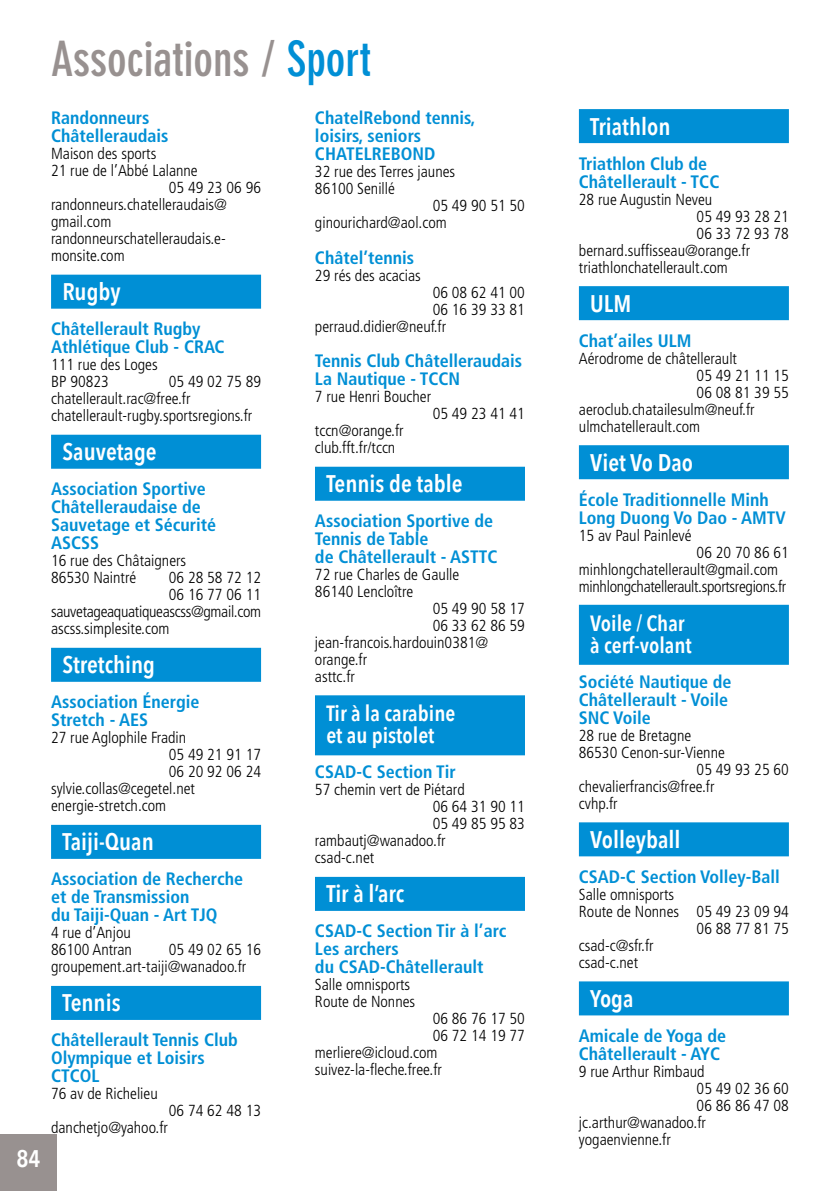
<style>
.page{position:relative;width:840px;height:1191px;background:#fff}
.page>*{position:absolute;margin:0;border:0;box-sizing:border-box;transform-origin:0 0}
.t1{font:700 condensed 48px "DIN Neuzeit Grotesk";color:#989190}
.t2{font:600 24px "Avenir Next Condensed";color:#fff}
.t3{font:600 22px/22px "Avenir Next Condensed";color:#fff}
.t4{font:700 condensed 18px/18px "Frutiger";color:#008fd5}
.t5{font:300 condensed 16px/17px "Frutiger";color:#000}
.t6{font:300 condensed 16px/17px "Frutiger";letter-spacing:-.02em;color:#000}
.s1{color:#008fd5}
</style>
<div class="page">
<div style="left:0;top:1134px;width:57px;height:57px;background:#989190"></div>
<div style="left:51px;top:275px;width:210px;height:34px;background:#008fd5"></div>
<div style="left:51px;top:435px;width:210px;height:34px;background:#008fd5"></div>
<div style="left:51px;top:648px;width:210px;height:34px;background:#008fd5"></div>
<div style="left:51px;top:825px;width:210px;height:34px;background:#008fd5"></div>
<div style="left:51px;top:986px;width:210px;height:34px;background:#008fd5"></div>
<div style="left:315px;top:467px;width:209px;height:34px;background:#008fd5"></div>
<div style="left:315px;top:695px;width:209px;height:60px;background:#008fd5"></div>
<div style="left:315px;top:877px;width:209px;height:34px;background:#008fd5"></div>
<div style="left:578px;top:109px;width:210px;height:34px;background:#008fd5"></div>
<div style="left:578px;top:286px;width:210px;height:34px;background:#008fd5"></div>
<div style="left:578px;top:445px;width:210px;height:34px;background:#008fd5"></div>
<div style="left:578px;top:605px;width:210px;height:60px;background:#008fd5"></div>
<div style="left:578px;top:822px;width:210px;height:34px;background:#008fd5"></div>
<div style="left:578px;top:981px;width:210px;height:34px;background:#008fd5"></div>
<h2 class="t2" style="left:16px;top:1137px;width:25px">84</h2>
<h1 class="t1" style="left:51px;top:31px;width:321px">Associations / <span class="s1">Sport</span></h1>
<p class="t4" style="left:51px;top:109px;width:119px">Randonneurs<br>Châtelleraudais</p>
<p class="t5" style="left:51px;top:145px;width:107px">Maison des sports</p>
<p class="t5" style="left:51px;top:162px;width:148px">21 rue de l’Abbé Lalanne</p>
<p class="t5" style="left:169px;top:179px;width:94px">05 49 23 06 96</p>
<p class="t5" style="left:51px;top:196px;width:177px">randonneurs.chatelleraudais@</p>
<p class="t5" style="left:51px;top:213px;width:62px">gmail.com</p>
<p class="t5" style="left:51px;top:230px;width:176px">randonneurschatelleraudais.e-</p>
<p class="t5" style="left:51px;top:247px;width:75px">monsite.com</p>
<h2 class="t2" style="left:62px;top:271px;width:60px">Rugby</h2>
<p class="t4" style="left:51px;top:320px;width:175px">Châtellerault Rugby<br>Athlétique Club - CRAC</p>
<p class="t5" style="left:51px;top:356px;width:108px">111 rue des Loges<br>BP 90823</p>
<p class="t4" style="left:315px;top:109px;width:162px">ChatelRebond tennis, loisirs, seniors<br>CHATELREBOND</p>
<p class="t5" style="left:315px;top:163px;width:142px">32 rue des Terres jaunes</p>
<p class="t5" style="left:315px;top:180px;width:81px">86100 Senillé</p>
<p class="t5" style="left:432px;top:197px;width:94px">05 49 90 51 50</p>
<p class="t5" style="left:315px;top:214px;width:133px">ginourichard@aol.com</p>
<p class="t4" style="left:315px;top:249px;width:101px">Châtel’tennis</p>
<p class="t5" style="left:315px;top:267px;width:107px">29 rés des acacias</p>
<p class="t5" style="left:432px;top:284px;width:94px">06 08 62 41 00</p>
<p class="t5" style="left:432px;top:301px;width:94px">06 16 39 33 81</p>
<p class="t5" style="left:315px;top:318px;width:133px">perraud.didier@neuf.fr</p>
<p class="t4" style="left:315px;top:352px;width:209px">Tennis Club Châtelleraudais<br>La Nautique - TCCN</p>
<p class="t5" style="left:315px;top:388px;width:118px">7 rue Henri Boucher</p>
<p class="t5" style="left:432px;top:405px;width:94px">05 49 23 41 41</p>
<p class="t5" style="left:315px;top:422px;width:90px">tccn@orange.fr club.fft.fr/tccn</p>
<h2 class="t2" style="left:326px;top:463px;width:138px">Tennis de table</h2>
<p class="t4" style="left:315px;top:512px;width:184px">Association Sportive de<br>Tennis de Table<br>de Châtellerault - ASTTC</p>
<p class="t5" style="left:315px;top:566px;width:146px">72 rue Charles de Gaulle</p>
<p class="t5" style="left:315px;top:583px;width:100px">86140 Lencloître</p>
<p class="t5" style="left:432px;top:600px;width:94px">05 49 90 58 17</p>
<p class="t5" style="left:432px;top:617px;width:94px">06 33 62 86 59</p>
<p class="t5" style="left:315px;top:634px;width:175px">jean-francois.hardouin0381@</p>
<p class="t5" style="left:315px;top:651px;width:54px">orange.fr</p>
<p class="t5" style="left:315px;top:668px;width:41px">asttc.fr</p>
<h3 class="t3" style="left:326px;top:702px;width:130px">Tir à la carabine et au pistolet</h3>
<p class="t4" style="left:315px;top:763px;width:142px">CSAD-C Section Tir</p>
<p class="t5" style="left:315px;top:781px;width:151px">57 chemin vert de Piétard</p>
<p class="t5" style="left:432px;top:798px;width:94px">06 64 31 90 11</p>
<p class="t5" style="left:432px;top:815px;width:94px">05 49 85 95 83</p>
<p class="t5" style="left:315px;top:832px;width:132px">rambautj@wanadoo.fr</p>
<p class="t5" style="left:315px;top:849px;width:61px">csad-c.net</p>
<h2 class="t2" style="left:326px;top:873px;width:79px">Tir à l’arc</h2>
<p class="t4" style="left:315px;top:922px;width:193px">CSAD-C Section Tir à l’arc<br>Les archers<br>du CSAD-Châtellerault</p>
<p class="t5" style="left:315px;top:976px;width:102px">Salle omnisports<br>Route de Nonnes</p>
<p class="t5" style="left:432px;top:1010px;width:94px">06 86 76 17 50</p>
<p class="t5" style="left:432px;top:1027px;width:94px">06 72 14 19 77</p>
<p class="t5" style="left:315px;top:1044px;width:124px">merliere@icloud.com</p>
<p class="t5" style="left:315px;top:1061px;width:128px">suivez-la-fleche.free.fr</p>
<p class="t5" style="left:51px;top:373px;width:211px;text-indent:118px">05 49 02 75 89 chatellerault.rac@free.fr chatellerault-rugby.sportsregions.fr</p>
<h2 class="t2" style="left:62px;top:431px;width:96px">Sauvetage</h2>
<p class="t4" style="left:51px;top:480px;width:167px">Association Sportive<br>Châtelleraudaise de<br>Sauvetage et Sécurité<br>ASCSS</p>
<p class="t5" style="left:51px;top:552px;width:137px">16 rue des Châtaigners<br>86530 Naintré</p>
<p class="t5" style="left:169px;top:569px;width:94px">06 28 58 72 12</p>
<p class="t5" style="left:169px;top:586px;width:94px">06 16 77 06 11</p>
<p class="t6" style="left:51px;top:603px;width:211px">sauvetageaquatiqueascss@gmail.com</p>
<p class="t5" style="left:51px;top:620px;width:120px">ascss.simplesite.com</p>
<h2 class="t2" style="left:62px;top:644px;width:94px">Stretching</h2>
<p class="t4" style="left:51px;top:693px;width:150px">Association Énergie<br>Stretch - AES</p>
<p class="t5" style="left:51px;top:729px;width:137px">27 rue Aglophile Fradin</p>
<p class="t5" style="left:169px;top:746px;width:94px">05 49 21 91 17</p>
<p class="t5" style="left:169px;top:763px;width:94px">06 20 92 06 24</p>
<p class="t5" style="left:51px;top:780px;width:145px">sylvie.collas@cegetel.net</p>
<p class="t5" style="left:51px;top:797px;width:116px">energie-stretch.com</p>
<h2 class="t2" style="left:62px;top:821px;width:93px">Taiji-Quan</h2>
<p class="t4" style="left:51px;top:870px;width:193px">Association de Recherche et de Transmission<br>du Taiji-Quan - Art TJQ</p>
<p class="t5" style="left:51px;top:924px;width:82px">4 rue d’Anjou<br>86100 Antran</p>
<p class="t5" style="left:51px;top:941px;width:211px;text-indent:118px">05 49 02 65 16 groupement.art-taiji@wanadoo.fr</p>
<h2 class="t2" style="left:62px;top:982px;width:60px">Tennis</h2>
<p class="t4" style="left:51px;top:1031px;width:188px">Châtellerault Tennis Club<br>Olympique et Loisirs<br>CTCOL</p>
<p class="t5" style="left:51px;top:1085px;width:108px">76 av de Richelieu</p>
<p class="t5" style="left:169px;top:1102px;width:94px">06 74 62 48 13</p>
<p class="t5" style="left:51px;top:1119px;width:118px">danchetjo@yahoo.fr</p>
<h2 class="t2" style="left:590px;top:105px;width:82px">Triathlon</h2>
<p class="t4" style="left:578px;top:154px;width:142px">Triathlon Club de<br>Châtellerault - TCC</p>
<p class="t5" style="left:578px;top:191px;width:135px">28 rue Augustin Neveu</p>
<p class="t5" style="left:696px;top:208px;width:94px">05 49 93 28 21</p>
<p class="t5" style="left:696px;top:225px;width:94px">06 33 72 93 78</p>
<p class="t5" style="left:578px;top:242px;width:173px">bernard.suffisseau@orange.fr</p>
<p class="t5" style="left:578px;top:259px;width:150px">triathlonchatellerault.com</p>
<h2 class="t2" style="left:590px;top:282px;width:42px">ULM</h2>
<p class="t4" style="left:578px;top:331px;width:114px">Chat’ailes ULM</p>
<p class="t5" style="left:578px;top:350px;width:159px">Aérodrome de châtellerault</p>
<p class="t5" style="left:696px;top:367px;width:94px">05 49 21 11 15</p>
<p class="t5" style="left:696px;top:384px;width:94px">06 08 81 39 55</p>
<p class="t5" style="left:578px;top:401px;width:177px">aeroclub.chatailesulm@neuf.fr</p>
<p class="t5" style="left:578px;top:418px;width:123px">ulmchatellerault.com</p>
<h2 class="t2" style="left:590px;top:441px;width:104px">Viet Vo Dao</h2>
<p class="t4" style="left:578px;top:490px;width:208px">École Traditionnelle Minh<br>Long Duong Vo Dao - AMTV</p>
<p class="t5" style="left:578px;top:527px;width:114px">15 av Paul Painlevé</p>
<p class="t6" style="left:578px;top:544px;width:211px;text-indent:118px">06 20 70 86 61 minhlongchatellerault@gmail.com minhlongchatellerault.sportsregions.fr</p>
<h3 class="t3" style="left:590px;top:611px;width:103px">Voile / Char à cerf-volant</h3>
<p class="t4" style="left:578px;top:672px;width:154px">Société Nautique de<br>Châtellerault - Voile<br>SNC Voile</p>
<p class="t5" style="left:578px;top:727px;width:114px">28 rue de Bretagne</p>
<p class="t5" style="left:578px;top:744px;width:147px">86530 Cenon-sur-Vienne</p>
<p class="t5" style="left:696px;top:761px;width:94px">05 49 93 25 60</p>
<p class="t5" style="left:578px;top:778px;width:137px">chevalierfrancis@free.fr</p>
<p class="t5" style="left:578px;top:795px;width:40px">cvhp.fr</p>
<h2 class="t2" style="left:590px;top:818px;width:92px">Volleyball</h2>
<p class="t4" style="left:578px;top:867px;width:202px">CSAD-C Section Volley-Ball</p>
<p class="t5" style="left:578px;top:886px;width:97px">Salle omnisports</p>
<p class="t5" style="left:578px;top:903px;width:211px">Route de Nonnes 05 49 23 09 94</p>
<p class="t5" style="left:696px;top:920px;width:94px">06 88 77 81 75</p>
<p class="t5" style="left:578px;top:937px;width:76px">csad-c@sfr.fr</p>
<p class="t5" style="left:578px;top:954px;width:61px">csad-c.net</p>
<h2 class="t2" style="left:590px;top:977px;width:45px">Yoga</h2>
<p class="t4" style="left:578px;top:1026px;width:149px">Amicale de Yoga de<br>Châtellerault - AYC</p>
<p class="t5" style="left:578px;top:1063px;width:127px">9 rue Arthur Rimbaud</p>
<p class="t5" style="left:696px;top:1080px;width:94px">05 49 02 36 60</p>
<p class="t5" style="left:696px;top:1097px;width:94px">06 86 86 47 08</p>
<p class="t5" style="left:578px;top:1114px;width:128px">jc.arthur@wanadoo.fr</p>
<p class="t5" style="left:578px;top:1131px;width:93px">yogaenvienne.fr</p>
</div>
